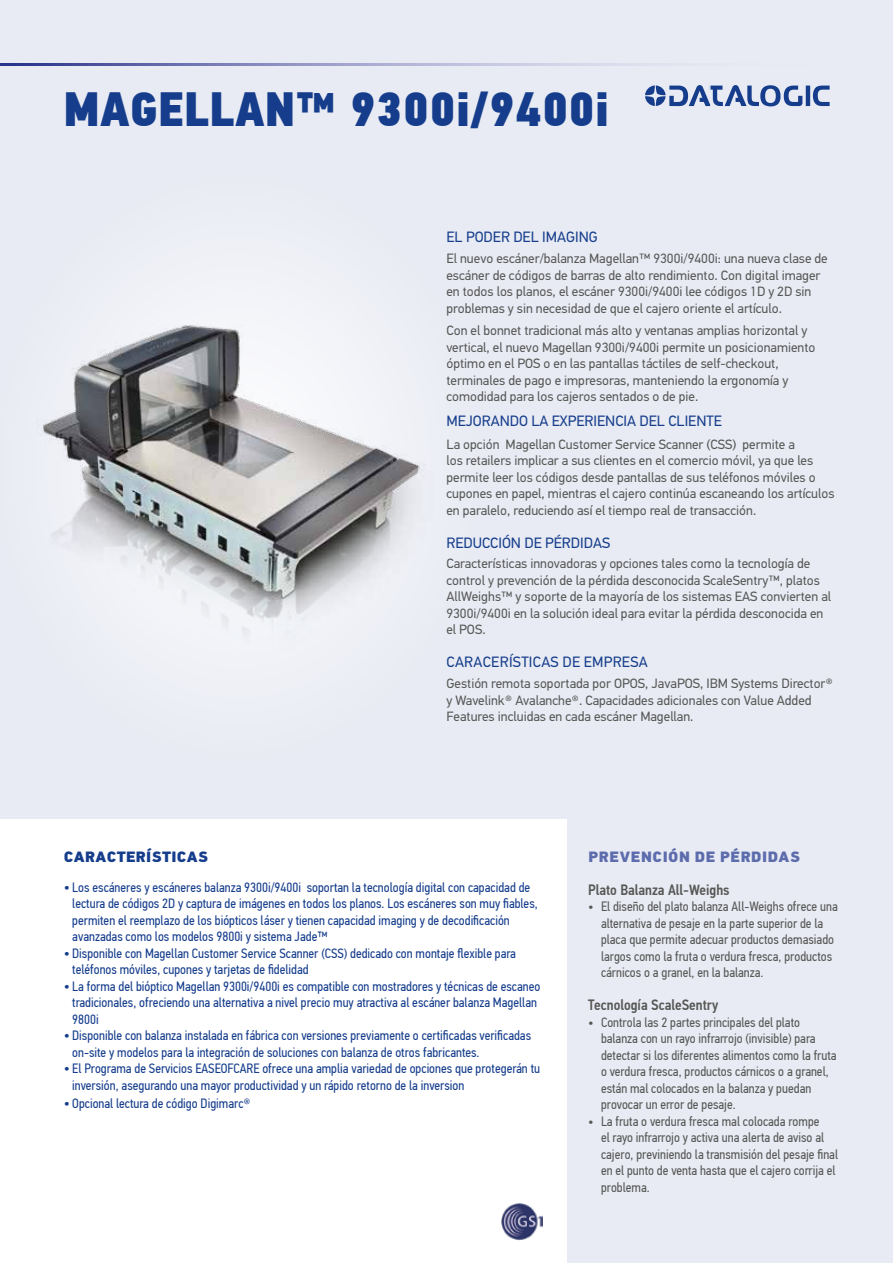
<style>
.page{position:relative;width:893px;height:1263px;background:#e8ebf3}
.page>*{position:absolute;margin:0;border:0;box-sizing:border-box;transform-origin:0 0}
.t1{font:48px "PF Din Text Cond Pro X Black";letter-spacing:.01em;color:#153d8c}
.t2{font:15px "PF Din Text Pro";color:#153d8c}
.t3{font:500 15px "PF Din Text Cond Pro";color:#575756}
.t4{font:15px "PF Din Text Pro";letter-spacing:.02em;color:#153d8c}
.t5{font:900 15px "PF Din Text Pro";letter-spacing:.035em;color:#5d6cad}
.t6{font:900 15px "PF Din Text Pro";letter-spacing:.02em;color:#153d8c}
.t7{font:13.5px/16.5px "PF Din Text Pro";color:#575756}
.t8{font:13.5px/16.5px "PF Din Text Cond Pro";color:#153d8c}
.t9{font:13.5px/16.5px "PF Din Text Cond Pro";color:#575756}
.s1{font-size:15px}
</style>
<div class="page">
<svg style="left:0;top:64px;width:645px;height:1px"></svg>
<img style="left:37px;top:303px;width:388px;height:328px">
<div style="left:0;top:820px;width:567px;height:443px;background:#fff"></div>
<svg style="left:645px;top:85px;width:185px;height:21px"></svg>
<img style="left:501px;top:1203px;width:42px;height:37px">
<h1 class="t1" style="left:64px;top:79px;width:547px">MAGELLAN™ 9300i/9400i</h1>
<p class="t2" style="left:446px;top:228px;width:153px">EL PODER DEL IMAGING</p>
<p class="t7" style="left:446px;top:250px;width:383px">El nuevo escáner/balanza Magellan™ 9300i/9400i: una nueva clase de escáner de códigos de barras de alto rendimiento. Con digital imager en todos los planos, el escáner 9300i/9400i lee códigos 1D y 2D sin problemas y sin necesidad de que el cajero oriente el artículo.</p>
<p class="t7" style="left:446px;top:323px;width:371px">Con el bonnet tradicional más alto y ventanas amplias horizontal y vertical, el nuevo Magellan 9300i/9400i permite un posicionamiento óptimo en el POS o en las pantallas táctiles de self-checkout, terminales de pago e impresoras, manteniendo la ergonomía y comodidad para los cajeros sentados o de pie.</p>
<p class="t2" style="left:446px;top:412px;width:277px">MEJORANDO LA EXPERIENCIA DEL CLIENTE</p>
<p class="t7" style="left:446px;top:436px;width:390px">La opción Magellan Customer Service Scanner (CSS) permite a<br>los retailers implicar a sus clientes en el comercio móvil, ya que les permite leer los códigos desde pantallas de sus teléfonos móviles o cupones en papel, mientras el cajero continúa escaneando los artículos en paralelo, reduciendo así el tiempo real de transacción.</p>
<p class="t2" style="left:446px;top:534px;width:165px">REDUCCIÓN DE PÉRDIDAS</p>
<p class="t7" style="left:446px;top:556px;width:386px">Características innovadoras y opciones tales como la tecnología de control y prevención de la pérdida desconocida ScaleSentry™, platos AllWeighs™ y soporte de la mayoría de los sistemas EAS convierten al 9300i/9400i en la solución ideal para evitar la pérdida desconocida en el POS.</p>
<p class="t4" style="left:447px;top:653px;width:203px">CARACERÍSTICAS DE EMPRESA</p>
<p class="t7" style="left:446px;top:675px;width:388px">Gestión remota soportada por OPOS, JavaPOS, IBM Systems Director® y Wavelink® Avalanche®. Capacidades adicionales con Value Added<br>Features incluidas en cada escáner Magellan.</p>
<p class="t6" style="left:64px;top:847px;width:146px">CARACTERÍSTICAS</p>
<p class="t8" style="left:72px;top:879px;width:467px;text-indent:-9px"><span class="s1">•</span> Los escáneres y escáneres balanza 9300i/9400i soportan la tecnología digital con capacidad de lectura de códigos 2D y captura de imágenes en todos los planos. Los escáneres son muy fiables, permiten el reemplazo de los biópticos láser y tienen capacidad imaging y de decodificación avanzadas como los modelos 9800i y sistema Jade™</p>
<p class="t8" style="left:72px;top:945px;width:445px;text-indent:-9px"><span class="s1">•</span> Disponible con Magellan Customer Service Scanner (CSS) dedicado con montaje flexible para teléfonos móviles, cupones y tarjetas de fidelidad</p>
<p class="t8" style="left:72px;top:978px;width:470px;text-indent:-9px"><span class="s1">•</span> La forma del bióptico Magellan 9300i/9400i es compatible con mostradores y técnicas de escaneo tradicionales, ofreciendo una alternativa a nivel precio muy atractiva al escáner balanza Magellan<br>9800i</p>
<p class="t8" style="left:72px;top:1027px;width:460px;text-indent:-9px"><span class="s1">•</span> Disponible con balanza instalada en fábrica con versiones previamente o certificadas verificadas on-site y modelos para la integración de soluciones con balanza de otros fabricantes.</p>
<p class="t8" style="left:72px;top:1060px;width:469px;text-indent:-9px"><span class="s1">•</span> El Programa de Servicios EASEOFCARE ofrece una amplia variedad de opciones que protegerán tu inversión, asegurando una mayor productividad y un rápido retorno de la inversion</p>
<p class="t8" style="left:64px;top:1095px;width:188px"><span class="s1">•</span> Opcional lectura de código Digimarc®</p>
<p class="t5" style="left:588px;top:847px;width:213px">PREVENCIÓN DE PÉRDIDAS</p>
<p class="t3" style="left:588px;top:880px;width:143px">Plato Balanza All-Weighs</p>
<p class="t9" style="left:601px;top:898px;width:238px;text-indent:-13px">• El diseño del plato balanza All-Weighs ofrece una alternativa de pesaje en la parte superior de la placa que permite adecuar productos demasiado largos como la fruta o verdura fresca, productos cárnicos o a granel, en la balanza.</p>
<p class="t3" style="left:588px;top:996px;width:132px">Tecnología ScaleSentry</p>
<p class="t9" style="left:601px;top:1014px;width:237px;text-indent:-13px">• Controla las 2 partes principales del plato balanza con un rayo infrarrojo (invisible) para detectar si los diferentes alimentos como la fruta o verdura fresca, productos cárnicos o a granel, están mal colocados en la balanza y puedan provocar un error de pesaje.</p>
<p class="t9" style="left:601px;top:1113px;width:239px;text-indent:-13px">• La fruta o verdura fresca mal colocada rompe<br>el rayo infrarrojo y activa una alerta de aviso al cajero, previniendo la transmisión del pesaje final en el punto de venta hasta que el cajero corrija el problema.</p>
</div>
